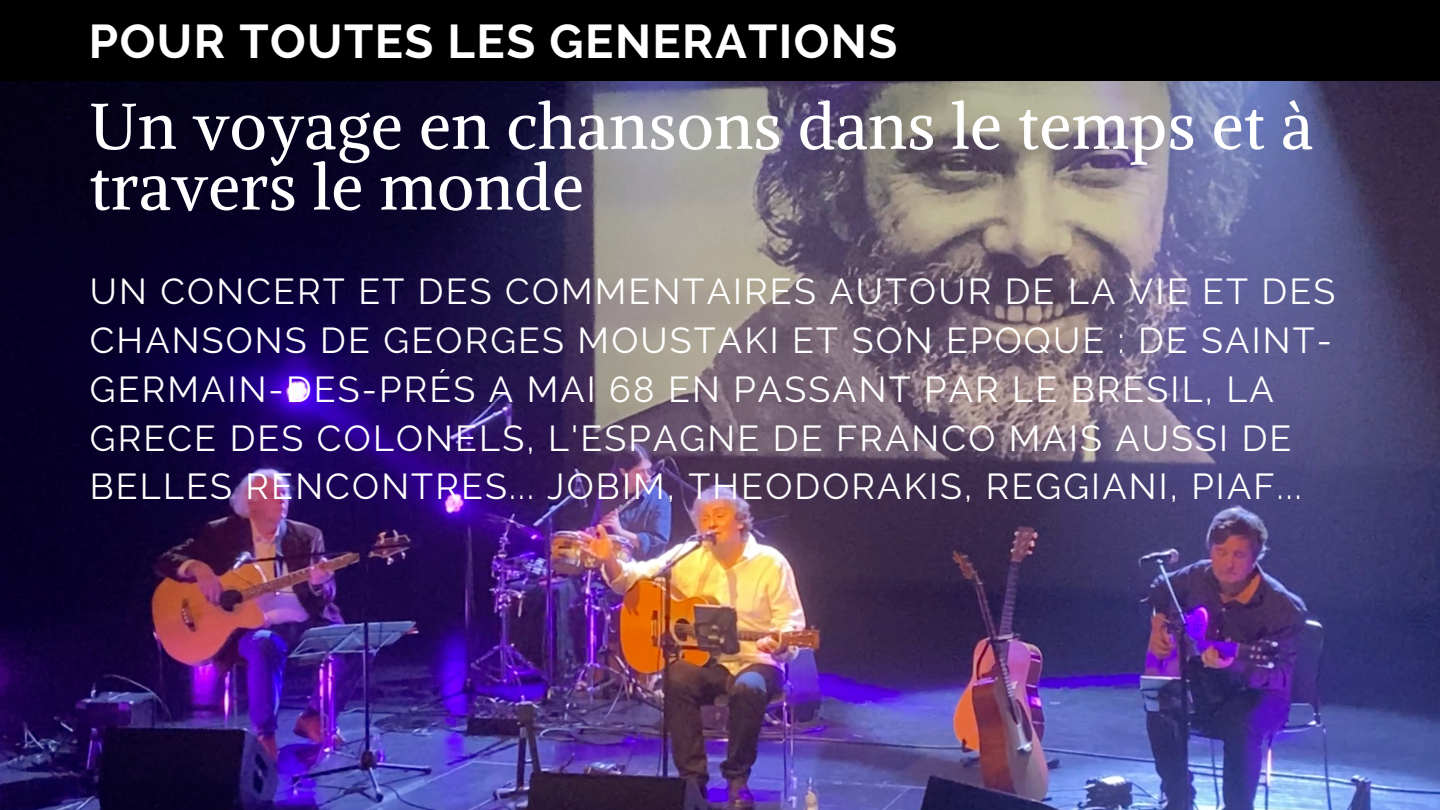
<style>
.page{position:relative;width:1440px;height:810px;background:#000}
.page>*{position:absolute;margin:0;border:0;box-sizing:border-box;transform-origin:0 0}
.t1{font:64px/60.8px "Alike";letter-spacing:.01em;color:#fff}
.t2{font:700 47.2px "Raleway";letter-spacing:.03em;color:#fff}
.t3{font:36px/48.9px "Raleway";letter-spacing:.06em;color:#fff}
</style>
<div class="page">
<img style="left:0;top:81px;width:1440px;height:729px">
<p class="t2" style="left:89px;top:14px;width:810px">POUR TOUTES LES GENERATIONS</p>
<p class="t1" style="left:90px;top:95px;width:1225px">Un voyage en chansons dans le temps et à travers le monde</p>
<p class="t3" style="left:90px;top:267px;width:1247px">UN CONCERT ET DES COMMENTAIRES AUTOUR DE LA VIE ET DES CHANSONS DE GEORGES MOUSTAKI ET SON EPOQUE : DE SAINT-GERMAIN-DES-PRÉS A MAI 68 EN PASSANT PAR LE BRESIL, LA GRECE DES COLONELS, L'ESPAGNE DE FRANCO MAIS AUSSI DE BELLES RENCONTRES... JOBIM, THEODORAKIS, REGGIANI, PIAF...</p>
</div>
